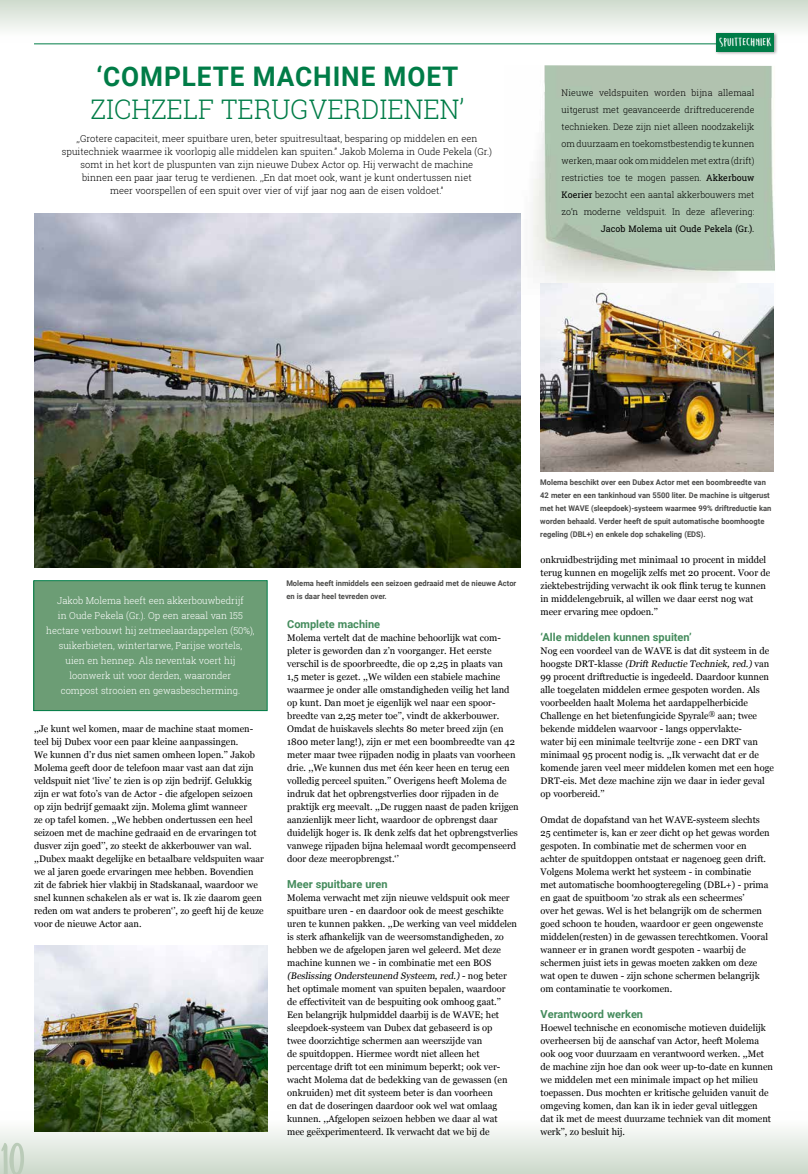
<style>
.page{position:relative;width:808px;height:1174px;background:#fff}
.page>*{position:absolute;margin:0;border:0;box-sizing:border-box;transform-origin:0 0}
.t1{font:300 27px "Roboto Slab";color:#007c47}
.t2{font:700 27px "Roboto";letter-spacing:.035em;color:#007c47}
.t3{font:700 11px "Roboto";color:#448b5c}
.t4{font:9.5px/13px "Georgia";color:#000}
.t5{font:300 9.5px/13px "Roboto Slab";color:#000;text-align:center}
.t6{font:300 9.5px/15px "Roboto Slab";color:#fff;text-align:center}
.t7{font:300 9px/17px "Roboto Slab";color:#000;text-align:justify}
.t8{font:9px "Roboto Slab";color:#000}
.t9{font:9px "Semringah";letter-spacing:.08em;color:#fff}
.t10{font:700 7.8px/13px "Roboto";color:#4a4a49}
.s1{font-weight:400}
.s2{font-style:italic}
</style>
<div class="page">
<img style="left:533px;top:65px;width:242px;height:219px">
<div style="left:0;top:0;width:808px;height:43px;background:linear-gradient(to bottom,#cfdbce,#fff)"></div>
<img style="left:34px;top:213px;width:487px;height:355px">
<div style="left:0;top:1110px;width:808px;height:64px;background:linear-gradient(to bottom,#fff,#cddacc)"></div>
<svg style="left:1px;top:1142px;width:23px;height:32px"></svg>
<hr style="left:34px;top:44px;width:740px;height:1px;background:#007c47">
<hr style="left:807px;top:0;width:1px;height:43px;background:#efc8b8">
<div style="left:34px;top:580px;width:233px;height:130px;background:#6c9d75"></div>
<div style="left:34px;top:580px;width:233px;height:131px;border:1px solid #007c47"></div>
<div style="left:715px;top:31px;width:64px;height:25px;background:#000;opacity:.4"></div>
<div style="left:716px;top:33px;width:58px;height:18px;background:#007c47"></div>
<img style="left:34px;top:945px;width:233px;height:186px">
<img style="left:540px;top:284px;width:234px;height:188px">
<h1 class="t2" style="left:97px;top:57px;width:363px">‘COMPLETE MACHINE MOET</h1>
<h1 class="t1" style="left:90px;top:90px;width:375px">ZICHZELF TERUGVERDIENEN’</h1>
<p class="t5" style="left:62px;top:132px;width:432px">,,Grotere capaciteit, meer spuitbare uren, beter spuitresultaat, besparing op middelen en een spuitechniek waarmee ik voorlopig alle middelen kan spuiten.’’ Jakob Molema in Oude Pekela (Gr.) somt in het kort de pluspunten van zijn nieuwe Dubex Actor op. Hij verwacht de machine<br>binnen een paar jaar terug te verdienen. ,,En dat moet ook, want je kunt ondertussen niet<br>meer voorspellen of een spuit over vier of vijf jaar nog aan de eisen voldoet.’’</p>
<p class="t9" style="left:719px;top:38px;width:53px">spuittechniek</p>
<p class="t7" style="left:562px;top:84px;width:194px">Nieuwe veldspuiten worden bijna allemaal uitgerust met geavanceerde driftreducerende technieken. Deze zijn niet alleen noodzakelijk om duurzaam en toekomstbestendig te kunnen werken, maar ook om middelen met extra (drift) restricties toe te mogen passen. <span class="s1">Akkerbouw Koerier</span> bezocht een aantal akkerbouwers met zo’n moderne veldspuit. In deze aflevering:</p>
<p class="t8" style="left:601px;top:222px;width:155px">Jacob Molema uit Oude Pekela (Gr.).</p>
<p class="t6" style="left:46px;top:592px;width:210px">Jakob Molema heeft een akkerbouwbedrijf<br>in Oude Pekela (Gr.). Op een areaal van 155 hectare verbouwt hij zetmeelaardappelen (50%), suikerbieten, wintertarwe, Parijse wortels,<br>uien en hennep. Als neventak voert hij loonwerk uit voor derden, waaronder<br>compost strooien en gewasbescherming.</p>
<p class="t4" style="left:34px;top:721px;width:232px">,,Je kunt wel komen, maar de machine staat momen&shy;teel bij Dubex voor een paar kleine aanpassingen.<br>We kunnen d’r dus niet samen omheen lopen.’’ Jakob Molema geeft door de telefoon maar vast aan dat zijn veldspuit niet ‘live’ te zien is op zijn bedrijf. Gelukkig zijn er wat foto’s van de Actor - die afgelopen seizoen op zijn bedrijf gemaakt zijn. Molema glimt wanneer<br>ze op tafel komen. ,,We hebben ondertussen een heel seizoen met de machine gedraaid en de ervaringen tot dusver zijn goed’’, zo steekt de akkerbouwer van wal. ,,Dubex maakt degelijke en betaalbare veldspuiten waar we al jaren goede ervaringen mee hebben. Bovendien zit de fabriek hier vlakbij in Stadskanaal, waardoor we snel kunnen schakelen als er wat is. Ik zie daarom geen reden om wat anders te proberen‘’, zo geeft hij de keuze voor de nieuwe Actor aan.</p>
<p class="t10" style="left:286px;top:577px;width:232px">Molema heeft inmiddels een seizoen gedraaid met de nieuwe Actor en is daar heel tevreden over.</p>
<p class="t3" style="left:287px;top:616px;width:95px">Complete machine</p>
<p class="t4" style="left:287px;top:630px;width:233px">Molema vertelt dat de machine behoorlijk wat com&shy;pleter is geworden dan z’n voorganger. Het eerste verschil is de spoorbreedte, die op 2,25 in plaats van<br>1,5 meter is gezet. ,,We wilden een stabiele machine waarmee je onder alle omstandigheden veilig het land op kunt. Dan moet je eigenlijk wel naar een spoor&shy;breedte van 2,25 meter toe’’, vindt de akkerbouwer.<br>Omdat de huiskavels slechts 80 meter breed zijn (en 1800 meter lang!), zijn er met een boombreedte van 42 meter maar twee rijpaden nodig in plaats van voorheen drie. ,,We kunnen dus met één keer heen en terug een volledig perceel spuiten.’’ Overigens heeft Molema de indruk dat het opbrengstverlies door rijpaden in de praktijk erg meevalt. ,,De ruggen naast de paden krijgen aanzienlijk meer licht, waardoor de opbrengst daar duidelijk hoger is. Ik denk zelfs dat het opbrengstverlies vanwege rijpaden bijna helemaal wordt gecompenseerd door deze meeropbrengst.‘’</p>
<p class="t3" style="left:287px;top:876px;width:102px">Meer spuitbare uren</p>
<p class="t4" style="left:287px;top:890px;width:231px">Molema verwacht met zijn nieuwe veldspuit ook meer spuitbare uren - en daardoor ook de meest geschikte uren te kunnen pakken. ,,De werking van veel middelen is sterk afhankelijk van de weersomstandigheden, zo hebben we de afgelopen jaren wel geleerd. Met deze machine kunnen we - in combinatie met een BOS <span class="s2">(Beslissing Ondersteunend Systeem,red.)</span>- n o g b e t e r het optimale moment van spuiten bepalen, waardoor de effectiviteit van de bespuiting ook omhoog gaat.’’ Een belangrijk hulpmiddel daarbij is de WAVE; het sleepdoek-systeem van Dubex dat gebaseerd is op<br>twee doorzichtige schermen aan weerszijde van<br>de spuitdoppen. Hiermee wordt niet alleen het percentage drift tot een minimum beperkt; ook ver&shy;wacht Molema dat de bedekking van de gewassen (en onkruiden) met dit systeem beter is dan voorheen<br>en dat de doseringen daardoor ook wel wat omlaag kunnen. ,,Afgelopen seizoen hebben we daar al wat mee geëxperimenteerd. Ik verwacht dat we bij de</p>
<p class="t10" style="left:540px;top:475px;width:233px">Molema beschikt over een Dubex Actor met een boombreedte van 42 meter en een tankinhoud van 5500 liter. De machine is uitgerust met het WAVE (sleepdoek)-systeem waarmee 99% driftreductie kan worden behaald. Verder heeft de spuit automatische boomhoogte regeling (DBL+) en enkele dop schakeling (EDS).</p>
<p class="t4" style="left:540px;top:552px;width:231px">onkruidbestrijding met minimaal 10 procent in middel terug kunnen en mogelijk zelfs met 20 procent. Voor de ziektebestrijding verwacht ik ook flink terug te kunnen in middelengebruik, al willen we daar eerst nog wat meer ervaring mee opdoen.’’</p>
<p class="t3" style="left:540px;top:629px;width:153px">‘Alle middelen kunnen spuiten’</p>
<p class="t4" style="left:540px;top:643px;width:235px">Nog een voordeel van de WAVE is dat dit systeem in de h o o g s t e D RT - kl a s s e <span class="s2">(DriftReductie Techniek,red.)</span>v a n 99 procent driftreductie is ingedeeld. Daardoor kunnen alle toegelaten middelen ermee gespoten worden. Als voorbeelden haalt Molema het aardappelherbicide Challenge en het bietenfungicide Spyrale<sup>®</sup> aan; twee bekende middelen waarvoor - langs oppervlakte-<br>water bij een minimale teeltvrije zone - een DRT van minimaal 95 procent nodig is. ,,Ik verwacht dat er de komende jaren veel meer middelen komen met een hoge DRT-eis. Met deze machine zijn we daar in ieder geval op voorbereid.’’</p>
<p class="t4" style="left:540px;top:812px;width:231px">Omdat de dopafstand van het WAVE-systeem slechts 25 centimeter is, kan er zeer dicht op het gewas worden gespoten. In combinatie met de schermen voor en achter de spuitdoppen ontstaat er nagenoeg geen drift.<br>Volgens Molema werkt het systeem - in combinatie met automatische boomhoogteregeling (DBL+) - prima en gaat de spuitboom ‘zo strak als een scheermes’<br>over het gewas. Wel is het belangrijk om de schermen goed schoon te houden, waardoor er geen ongewenste middelen(resten) in de gewassen terechtkomen. Vooral wanneer er in granen wordt gespoten - waarbij de schermen juist iets in gewas moeten zakken om deze wat open te duwen - zijn schone schermen belangrijk om contaminatie te voorkomen.</p>
<p class="t3" style="left:540px;top:1006px;width:104px">Verantwoord werken</p>
<p class="t4" style="left:540px;top:1020px;width:234px">Hoewel technische en economische motieven duidelijk overheersen bij de aanschaf van Actor, heeft Molema ook oog voor duurzaam en verantwoord werken. ,,Met de machine zijn hoe dan ook weer up-to-date en kunnen we middelen met een minimale impact op het milieu toepassen. Dus mochten er kritische geluiden vanuit de omgeving komen, dan kan ik in ieder geval uitleggen dat ik met de meest duurzame techniek van dit moment werk’’, zo besluit hij.</p>
</div>
